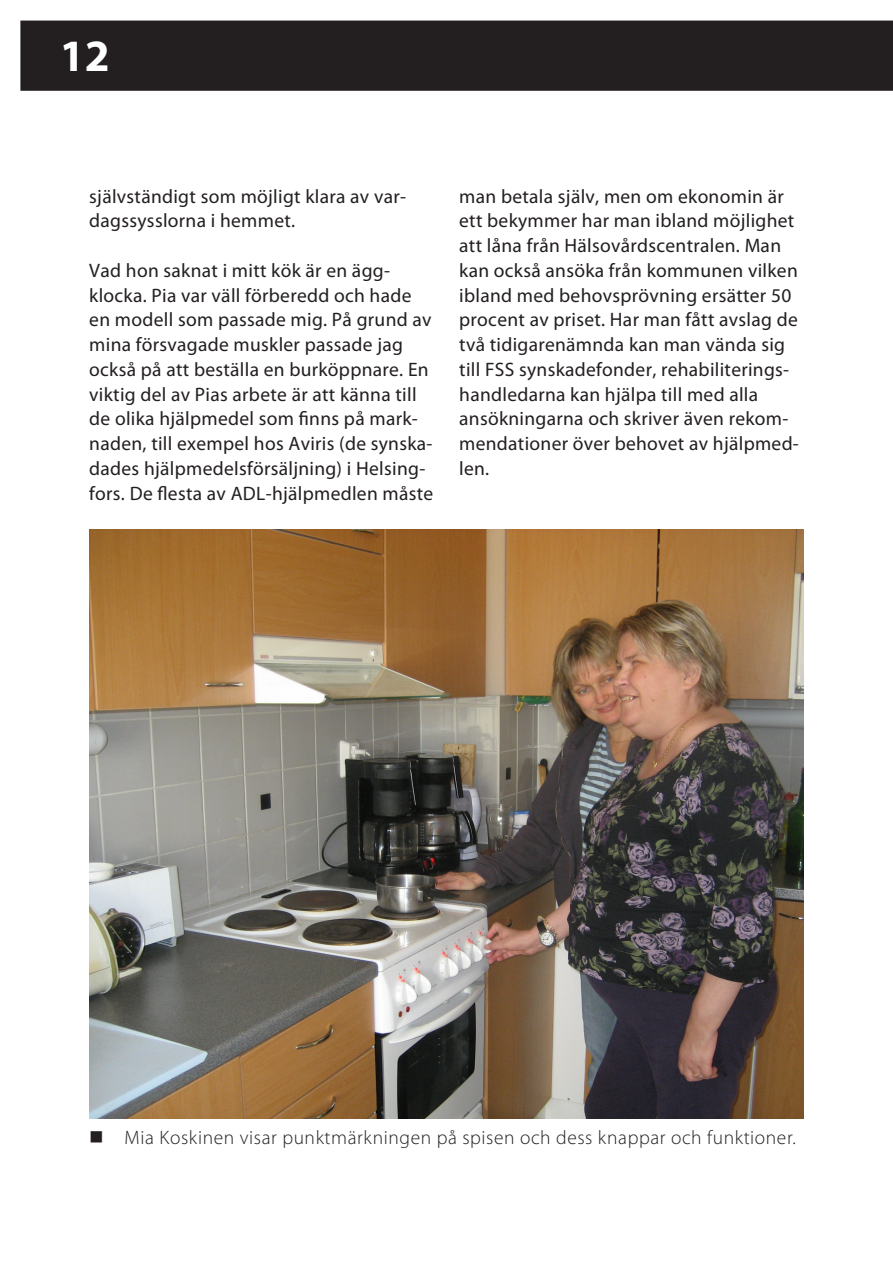
<style>
.page{position:relative;width:893px;height:1263px;background:#fff}
.page>*{position:absolute;margin:0;border:0;box-sizing:border-box;transform-origin:0 0}
.t1{font:700 45px "Myriad Pro";color:#fff}
.NY_brödtext{font:19.5px/24.8px "Myriad Pro";letter-spacing:.015em;color:#231f20}
.bildtext{font:300 19.5px "Myriad Pro";letter-spacing:.03em;color:#231f20}
</style>
<div class="page">
<div style="left:20px;top:21px;width:872px;height:70px;background:#231f20"></div>
<svg style="left:892px;top:21px;width:1px;height:70px"></svg>
<img style="left:89px;top:529px;width:715px;height:589px">
<h1 class="t1" style="left:60px;top:27px;width:47px">12</h1>
<p class="NY_brödtext" style="left:89px;top:183px;width:318px">självständigt som möjligt klara av var&shy;dagssysslorna i hemmet.</p>
<p class="NY_brödtext" style="left:89px;top:258px;width:345px">Vad hon saknat i mitt kök är en ägg&shy;klocka. Pia var väll förberedd och hade en modell som passade mig. På grund av mina försvagade muskler passade jag också på att beställa en burköppnare. En viktig del av Pias arbete är att känna till de olika hjälpmedel som finns på mark&shy;naden, till exempel hos Aviris (de synska&shy;dades hjälpmedelsförsäljning) i Helsing&shy;fors. De flesta av ADL-hjälpmedlen måste</p>
<p class="NY_brödtext" style="left:459px;top:183px;width:341px">man betala själv, men om ekonomin är ett bekymmer har man ibland möjlighet att låna från Hälsovårdscentralen. Man kan också ansöka från kommunen vilken ibland med behovsprövning ersätter 50 procent av priset. Har man fått avslag de två tidigarenämnda kan man vända sig till FSS synskadefonder, rehabiliterings&shy;handledarna kan hjälpa till med alla ansökningarna och skriver även rekom&shy;mendationer över behovet av hjälpmed&shy;len.</p>
<p class="bildtext" style="left:89px;top:1125px;width:708px">■ Mia Koskinen visar punktmärkningen på spisen och dess knappar och funktioner.</p>
</div>
